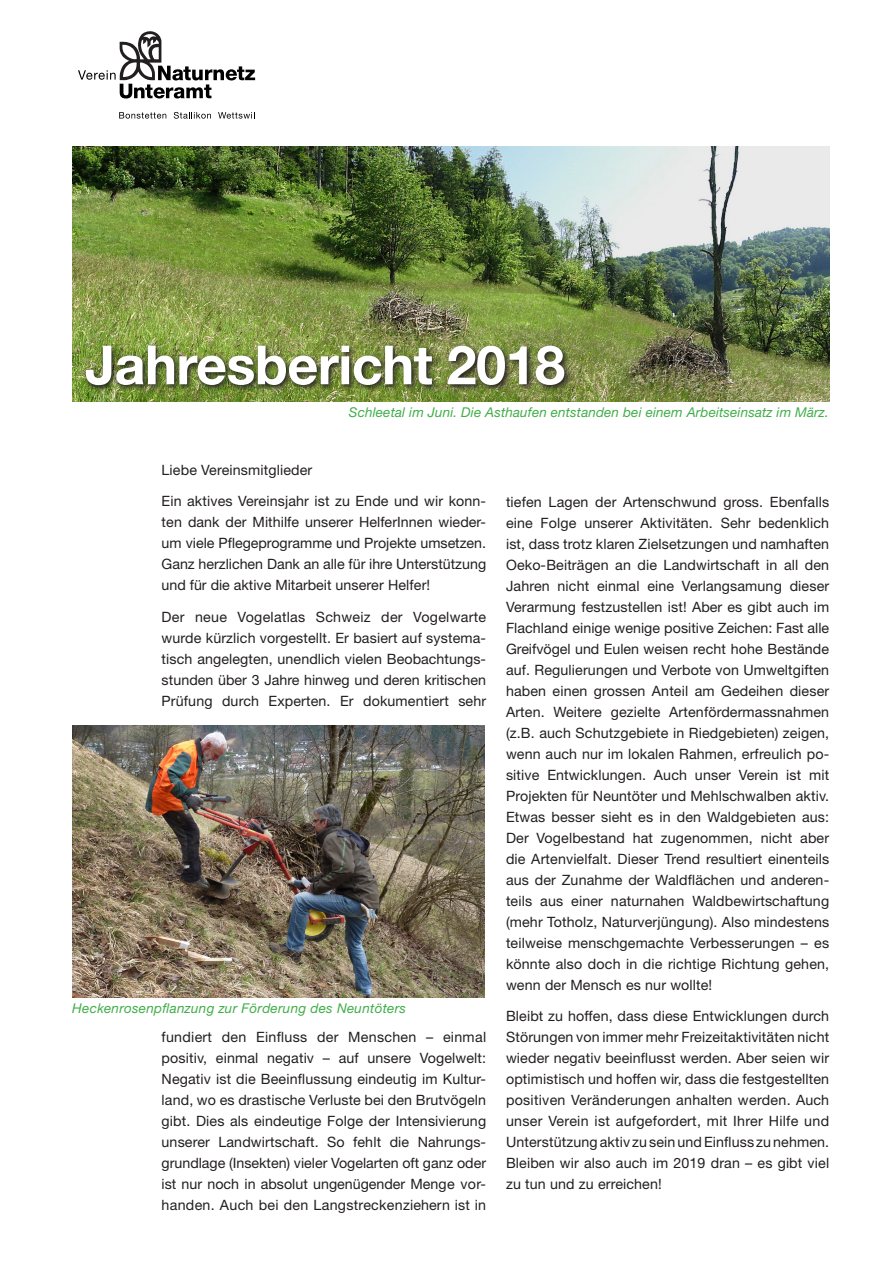
<style>
.page{position:relative;width:893px;height:1263px;background:#fff}
.page>*{position:absolute;margin:0;border:0;box-sizing:border-box;transform-origin:0 0}
.t1{font:700 54px "Helvetica Neue";letter-spacing:-.01em;color:#fff}
.t2{font:14.25px/21px "Helvetica Neue";letter-spacing:.01em;color:#231f20;text-align:justify}
.t3{font:italic 13.5px "Helvetica Neue";letter-spacing:.01em;color:#40ae49}
</style>
<div class="page">
<svg style="left:78px;top:31px;width:177px;height:67px"></svg>
<svg style="left:119px;top:112px;width:47px;height:7px"></svg>
<svg style="left:174px;top:112px;width:37px;height:7px"></svg>
<svg style="left:218px;top:112px;width:37px;height:7px"></svg>
<img style="left:72px;top:147px;width:757px;height:255px">
<img style="left:83px;top:343px;width:489px;height:50px">
<img style="left:72px;top:725px;width:413px;height:272px">
<p class="t1" style="left:85px;top:332px;width:481px">Jahresbericht 2018</p>
<p class="t3" style="left:349px;top:405px;width:481px">Schleetal im Juni. Die Asthaufen entstanden bei einem Arbeitseinsatz im März.</p>
<p class="t2" style="left:162px;top:459px;width:152px">Liebe Vereinsmitglieder</p>
<p class="t2" style="left:162px;top:490px;width:326px">Ein aktives Vereinsjahr ist zu Ende und wir konn&shy;ten dank der Mithilfe unserer HelferInnen wieder&shy;um viele Pflegeprogramme und Projekte umsetzen.<br>Ganz herzlichen Dank an alle für ihre Unterstützung und für die aktive Mitarbeit unserer Helfer!</p>
<p class="t2" style="left:162px;top:606px;width:326px">Der neue Vogelatlas Schweiz der Vogelwarte wurde kürzlich vorgestellt. Er basiert auf systema&shy;tisch angelegten, unendlich vielen Beobachtungs&shy;stunden über 3 Jahre hinweg und deren kritischen Prüfung durch Experten. Er dokumentiert sehr</p>
<p class="t3" style="left:72px;top:1000px;width:335px">Heckenrosenpflanzung zur Förderung des Neuntöters</p>
<p class="t2" style="left:162px;top:1026px;width:326px">fundiert den Einfluss der Menschen – einmal positiv, einmal negativ – auf unsere Vogelwelt:<br>Negativ ist die Beeinflussung eindeutig im Kultur&shy;land, wo es drastische Verluste bei den Brutvögeln gibt. Dies als eindeutige Folge der Intensivierung unserer Landwirtschaft. So fehlt die Nahrungs&shy;grundlage (Insekten) vieler Vogelarten oft ganz oder ist nur noch in absolut ungenügender Menge vor&shy;handen. Auch bei den Langstreckenziehern ist in</p>
<p class="t2" style="left:506px;top:491px;width:325px">tiefen Lagen der Artenschwund gross. Ebenfalls eine Folge unserer Aktivitäten. Sehr bedenklich ist, dass trotz klaren Zielsetzungen und namhaften Oeko-Beiträgen an die Landwirtschaft in all den Jahren nicht einmal eine Verlangsamung dieser Verarmung festzustellen ist! Aber es gibt auch im Flachland einige wenige positive Zeichen: Fast alle Greifvögel und Eulen weisen recht hohe Bestände auf. Regulierungen und Verbote von Umweltgiften haben einen grossen Anteil am Gedeihen dieser Arten. Weitere gezielte Artenfördermassnahmen (z.B. auch Schutzgebiete in Riedgebieten) zeigen, wenn auch nur im lokalen Rahmen, erfreulich po&shy;sitive Entwicklungen. Auch unser Verein ist mit Projekten für Neuntöter und Mehlschwalben aktiv.<br>Etwas besser sieht es in den Waldgebieten aus:<br>Der Vogelbestand hat zugenommen, nicht aber die Artenvielfalt. Dieser Trend resultiert einenteils aus der Zunahme der Waldflächen und anderen&shy;teils aus einer naturnahen Waldbewirtschaftung (mehr Totholz, Naturverjüngung). Also mindestens teilweise menschgemachte Verbesserungen – es könnte also doch in die richtige Richtung gehen, wenn der Mensch es nur wollte!</p>
<p class="t2" style="left:506px;top:1005px;width:325px">Bleibt zu hoffen, dass diese Entwicklungen durch Störungen von immer mehr Freizeitaktivitäten nicht wieder negativ beeinflusst werden. Aber seien wir optimistisch und hoffen wir, dass die festgestellten positiven Veränderungen anhalten werden. Auch unser Verein ist aufgefordert, mit Ihrer Hilfe und Unterstützung aktiv zu sein und Einfluss zu nehmen.<br>Bleiben wir also auch im 2019 dran – es gibt viel zu tun und zu erreichen!</p>
</div>
